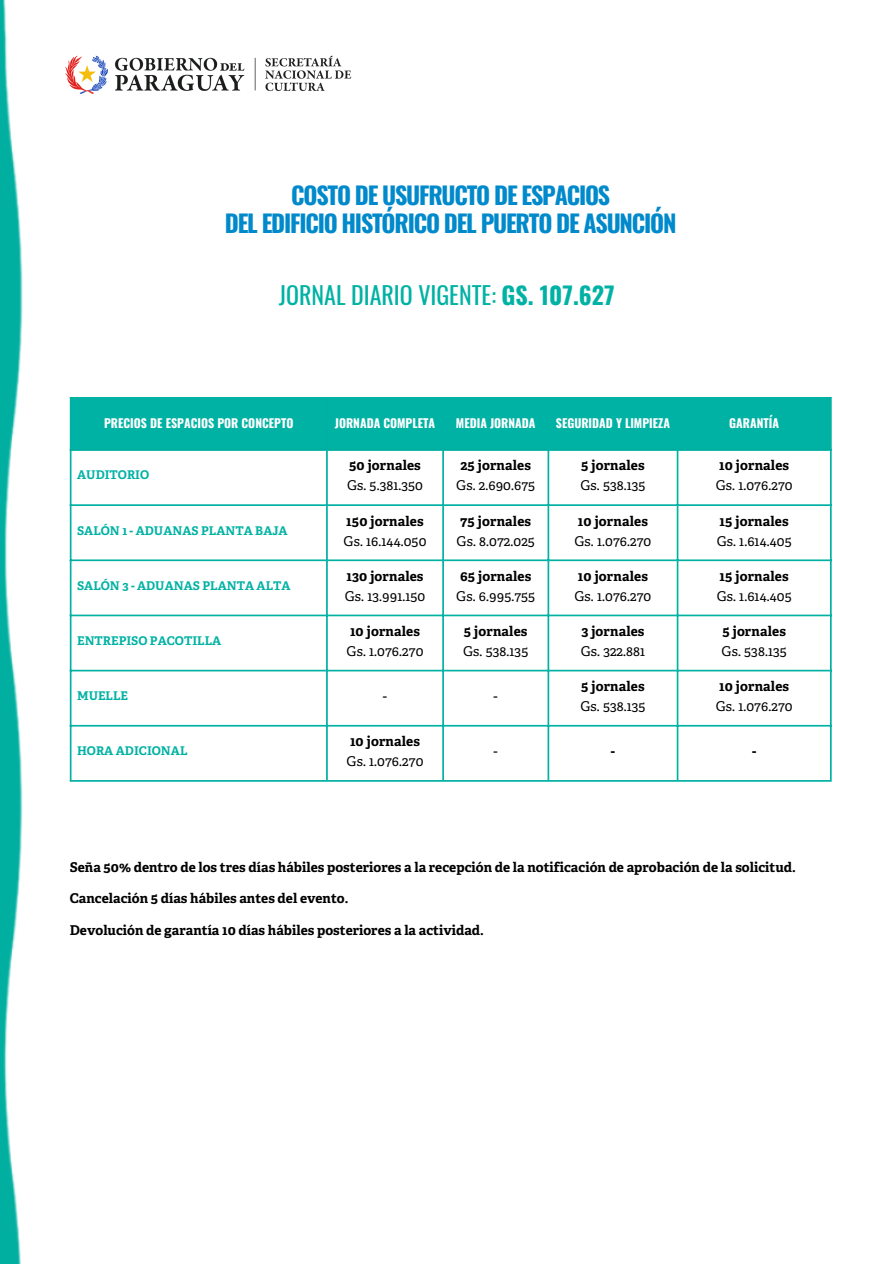
<style>
.page{position:relative;width:894px;height:1264px;background:#fff}
.page>*{position:absolute;margin:0;border:0;box-sizing:border-box;transform-origin:0 0}
.t1{font:700 24px/28.2px "Oswald";letter-spacing:-.05em;color:#0089cb;text-align:center}
.t2{font:24px "Oswald";color:#00b2a4}
.t3{font:700 13.5px "Adelle";color:#000}
.t4{font:13.5px "Adelle";letter-spacing:.01em;color:#000}
.t5{font:700 12px "Adelle";color:#00b2a4}
.t6{font:700 12px "Oswald";color:#fff}
.s1{font-weight:700}
</style>
<div class="page">
<img style="left:0;top:0;width:113px;height:1263px">
<div style="left:71px;top:399px;width:758px;height:50px;background:#00b2a4"></div>
<hr style="left:70px;top:399px;width:1px;height:381px;background:#00b2a4">
<hr style="left:326px;top:399px;width:2px;height:381px;background:#00b2a4">
<hr style="left:442px;top:399px;width:2px;height:381px;background:#00b2a4">
<hr style="left:547px;top:399px;width:2px;height:381px;background:#00b2a4">
<hr style="left:676px;top:399px;width:2px;height:381px;background:#00b2a4">
<hr style="left:829px;top:399px;width:2px;height:381px;background:#00b2a4">
<hr style="left:70px;top:397px;width:761px;height:2px;background:#00b2a4">
<hr style="left:70px;top:449px;width:761px;height:2px;background:#00b2a4">
<hr style="left:70px;top:504px;width:761px;height:2px;background:#00b2a4">
<hr style="left:70px;top:559px;width:761px;height:2px;background:#00b2a4">
<hr style="left:70px;top:614px;width:761px;height:2px;background:#00b2a4">
<hr style="left:70px;top:669px;width:761px;height:2px;background:#00b2a4">
<hr style="left:70px;top:725px;width:761px;height:1px;background:#00b2a4">
<hr style="left:70px;top:780px;width:761px;height:1px;background:#00b2a4">
<img style="left:50px;top:39px;width:302px;height:70px">
<p class="t1" style="left:225px;top:180px;width:453px">COSTO DE USUFRUCTO DE ESPACIOS<br>DEL EDIFICIO HISTÓRICO DEL PUERTO DE ASUNCIÓN</p>
<p class="t2" style="left:279px;top:276px;width:337px">JORNAL DIARIO VIGENTE: <span class="s1">GS. 107.627</span></p>
<h1 class="t6" style="left:104px;top:414px;width:191px">PRECIOS DE ESPACIOS POR CONCEPTO</h1>
<h2 class="t6" style="left:335px;top:414px;width:102px">JORNADA COMPLETA</h2>
<p class="t6" style="left:456px;top:414px;width:81px">MEDIA JORNADA</p>
<p class="t6" style="left:555px;top:414px;width:116px">SEGURIDAD Y LIMPIEZA</p>
<p class="t6" style="left:729px;top:414px;width:51px">GARANTÍA</p>
<p class="t5" style="left:77px;top:469px;width:74px">AUDITORIO</p>
<p class="t5" style="left:77px;top:524px;width:212px">SALÓN 1 - ADUANAS PLANTA BAJA</p>
<p class="t5" style="left:77px;top:579px;width:215px">SALÓN 3 - ADUANAS PLANTA ALTA</p>
<p class="t5" style="left:77px;top:634px;width:146px">ENTREPISO PACOTILLA</p>
<p class="t3" style="left:349px;top:458px;width:73px">50 jornales</p>
<p class="t4" style="left:347px;top:478px;width:77px">Gs. 5.381.350</p>
<p class="t3" style="left:460px;top:458px;width:72px">25 jornales</p>
<p class="t4" style="left:456px;top:478px;width:80px">Gs. 2.690.675</p>
<p class="t3" style="left:346px;top:513px;width:79px">150 jornales</p>
<p class="t4" style="left:343px;top:533px;width:84px">Gs. 16.144.050</p>
<p class="t3" style="left:460px;top:513px;width:72px">75 jornales</p>
<p class="t4" style="left:456px;top:533px;width:80px">Gs. 8.072.025</p>
<p class="t3" style="left:346px;top:569px;width:79px">130 jornales</p>
<p class="t4" style="left:344px;top:589px;width:82px">Gs. 13.991.150</p>
<p class="t3" style="left:460px;top:569px;width:73px">65 jornales</p>
<p class="t4" style="left:456px;top:589px;width:80px">Gs. 6.995.755</p>
<p class="t3" style="left:350px;top:624px;width:71px">10 jornales</p>
<p class="t4" style="left:346px;top:644px;width:78px">Gs. 1.076.270</p>
<p class="t3" style="left:464px;top:624px;width:65px">5 jornales</p>
<p class="t4" style="left:463px;top:644px;width:67px">Gs. 538.135</p>
<p class="t5" style="left:77px;top:689px;width:52px">MUELLE</p>
<p class="t4" style="left:383px;top:689px;width:6px">-</p>
<p class="t4" style="left:493px;top:689px;width:6px">-</p>
<p class="t3" style="left:581px;top:458px;width:65px">5 jornales</p>
<p class="t4" style="left:580px;top:478px;width:67px">Gs. 538.135</p>
<p class="t3" style="left:578px;top:513px;width:71px">10 jornales</p>
<p class="t4" style="left:574px;top:533px;width:78px">Gs. 1.076.270</p>
<p class="t3" style="left:578px;top:569px;width:71px">10 jornales</p>
<p class="t4" style="left:574px;top:589px;width:78px">Gs. 1.076.270</p>
<p class="t3" style="left:581px;top:624px;width:65px">3 jornales</p>
<p class="t4" style="left:580px;top:644px;width:66px">Gs. 322.881</p>
<p class="t3" style="left:581px;top:679px;width:65px">5 jornales</p>
<p class="t4" style="left:580px;top:699px;width:67px">Gs. 538.135</p>
<p class="t3" style="left:719px;top:458px;width:71px">10 jornales</p>
<p class="t4" style="left:715px;top:478px;width:78px">Gs. 1.076.270</p>
<p class="t3" style="left:719px;top:513px;width:71px">15 jornales</p>
<p class="t4" style="left:716px;top:533px;width:76px">Gs. 1.614.405</p>
<p class="t3" style="left:719px;top:569px;width:71px">15 jornales</p>
<p class="t4" style="left:716px;top:589px;width:76px">Gs. 1.614.405</p>
<p class="t3" style="left:722px;top:624px;width:65px">5 jornales</p>
<p class="t4" style="left:721px;top:644px;width:67px">Gs. 538.135</p>
<p class="t3" style="left:719px;top:679px;width:71px">10 jornales</p>
<p class="t4" style="left:715px;top:699px;width:78px">Gs. 1.076.270</p>
<p class="t5" style="left:77px;top:744px;width:112px">HORA ADICIONAL</p>
<p class="t3" style="left:350px;top:734px;width:71px">10 jornales</p>
<p class="t4" style="left:346px;top:754px;width:78px">Gs. 1.076.270</p>
<p class="t4" style="left:493px;top:744px;width:6px">-</p>
<p class="t3" style="left:610px;top:744px;width:6px">-</p>
<p class="t3" style="left:751px;top:744px;width:6px">-</p>
<p class="t3" style="left:70px;top:859px;width:727px">Seña 50% dentro de los tres días hábiles posteriores a la recepción de la notificación de aprobación de la solicitud.</p>
<p class="t3" style="left:70px;top:891px;width:280px">Cancelación 5 días hábiles antes del evento.</p>
<p class="t3" style="left:70px;top:922px;width:415px">Devolución de garantía 10 días hábiles posteriores a la actividad.</p>
</div>
